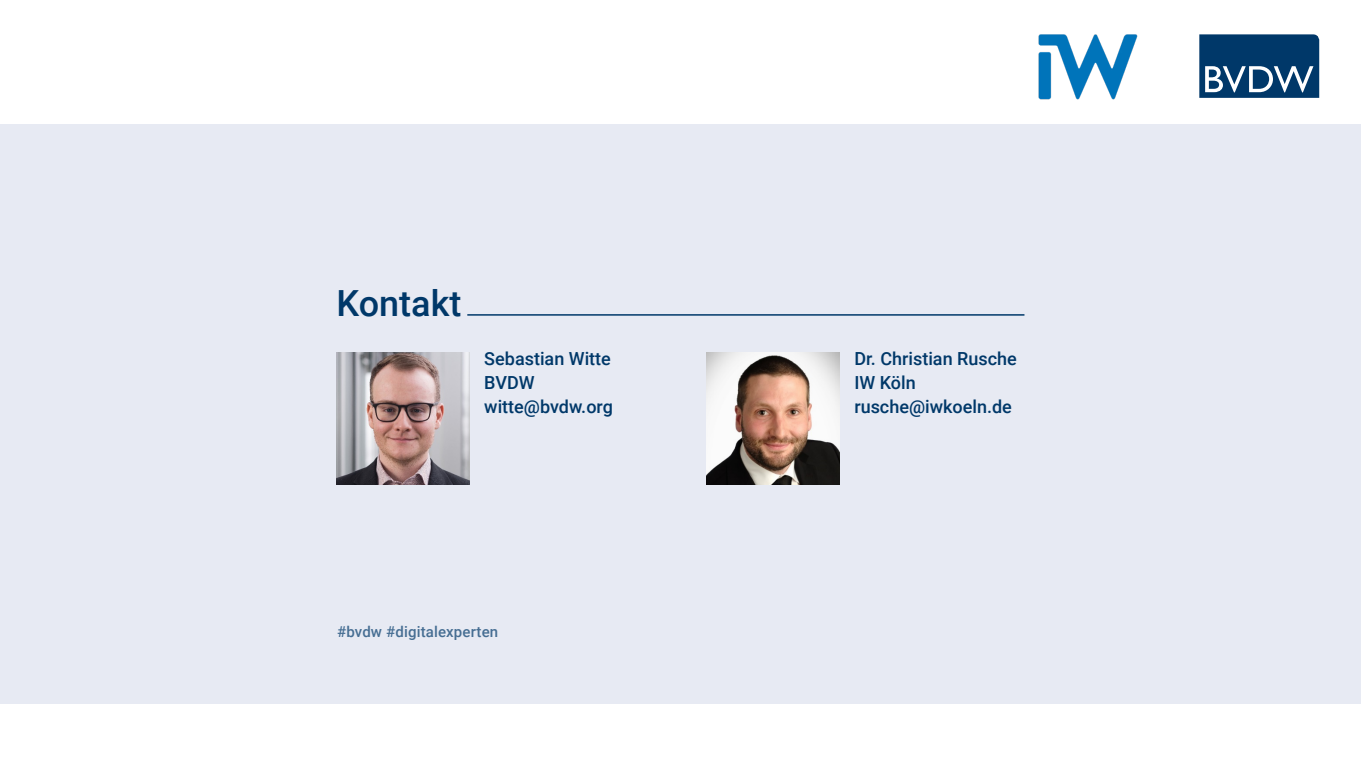
<style>
.page{position:relative;width:1361px;height:766px;background:#fff}
.page>*{position:absolute;margin:0;border:0;box-sizing:border-box;transform-origin:0 0}
.t1{font:500 36px "Roboto";color:#003869}
.t2{font:500 18px "Roboto";color:#003869}
.t3{font:500 15px "Roboto";letter-spacing:.01em;color:#003869}
</style>
<div class="page">
<div style="left:0;top:124px;width:1361px;height:580px;background:#e7eaf3"></div>
<img style="left:337px;top:352px;width:132px;height:132px">
<img style="left:707px;top:352px;width:132px;height:132px">
<hr style="left:467px;top:314px;width:557px;height:1px;background:#003869">
<svg style="left:1199px;top:34px;width:120px;height:64px;background:#25557e"></svg>
<img style="left:1038px;top:34px;width:100px;height:66px">
<p class="t1" style="left:336px;top:278px;width:126px">Kontakt</p>
<p class="t2" style="left:484px;top:346px;width:128px">Sebastian Witte</p>
<p class="t2" style="left:484px;top:370px;width:52px">BVDW</p>
<p class="t2" style="left:484px;top:394px;width:130px">witte@bvdw.org</p>
<p class="t3" style="left:337px;top:620px;width:163px">#bvdw #digitalexperten</p>
<p class="t2" style="left:854px;top:346px;width:164px">Dr. Christian Rusche</p>
<p class="t2" style="left:854px;top:370px;width:63px">IW Köln</p>
<p class="t2" style="left:854px;top:394px;width:159px">rusche@iwkoeln.de</p>
</div>
